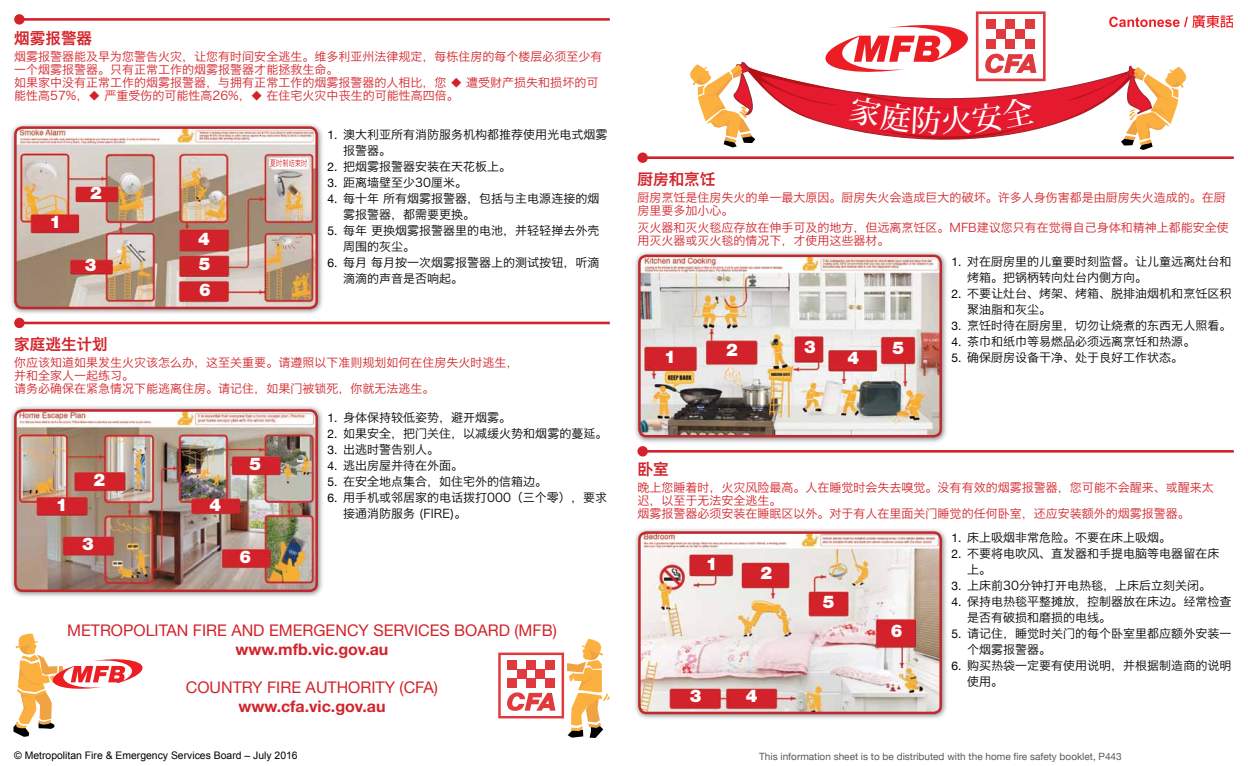
<style>
.page{position:relative;width:1248px;height:766px;background:#fff}
.page>*{position:absolute;margin:0;border:0;box-sizing:border-box;transform-origin:0 0}
.t1{font:900 17.5px/25.5px "Helvetica Neue LT Std";color:#fff;text-align:justify}
.t2{font:16px "Helvetica Neue";color:#d2232a}
.t3{font:700 16px "Helvetica Neue LT Std";color:#d2232a}
.t4{font:15.6px "Hiragino Sans GB W6";color:#d2232a}
.t5{font:12px/16px "Hiragino Sans GB W3";color:#000}
.t6{font:12px/13px "Hiragino Sans GB W3";color:#d2232a}
.t7{font:10.4px "Arial";color:#000}
.t8{font:10px "Helvetica Neue";color:#58595b}
.s1{font-family:"Helvetica Neue"}
</style>
<div class="page">
<svg style="left:498px;top:638px;width:111px;height:99px"></svg>
<svg style="left:13px;top:633px;width:130px;height:103px"></svg>
<div style="left:633px;top:250px;width:315px;height:194px;background:#000;opacity:.5"></div>
<img style="left:639px;top:256px;width:301px;height:180px">
<div style="left:638px;top:254px;width:303px;height:183px;border:2px solid #c1272d;border-radius:7px"></div>
<div style="left:633px;top:526px;width:315px;height:194px;background:#000;opacity:.5"></div>
<img style="left:639px;top:532px;width:301px;height:179px">
<div style="left:638px;top:531px;width:303px;height:183px;border:2px solid #c1272d;border-radius:7px"></div>
<hr style="left:642px;top:450px;width:591px;height:2px;background:#d2232a">
<div style="left:637px;top:446px;width:10px;height:10px;background:#d2232a;border-radius:50%"></div>
<hr style="left:642px;top:156px;width:591px;height:3px;background:#d2232a">
<div style="left:637px;top:152px;width:10px;height:11px;background:#d2232a;border-radius:50%"></div>
<div style="left:10px;top:122px;width:314px;height:193px;background:#000;opacity:.5"></div>
<img style="left:15px;top:128px;width:301px;height:180px">
<div style="left:14px;top:126px;width:304px;height:183px;border:2px solid #c1272d;border-radius:7px"></div>
<div style="left:10px;top:404px;width:314px;height:194px;background:#000;opacity:.5"></div>
<img style="left:15px;top:410px;width:301px;height:180px">
<div style="left:14px;top:409px;width:304px;height:183px;border:2px solid #c1272d;border-radius:7px"></div>
<hr style="left:19px;top:18px;width:590px;height:3px;background:#d2232a">
<div style="left:14px;top:14px;width:11px;height:11px;background:#d2232a;border-radius:50%"></div>
<hr style="left:19px;top:321px;width:590px;height:3px;background:#d2232a">
<div style="left:14px;top:317px;width:11px;height:11px;background:#d2232a;border-radius:50%"></div>
<div style="left:271px;top:160px;width:34px;height:8px;background:#fff"></div>
<svg style="left:270px;top:159px;width:37px;height:8px"></svg>
<svg style="left:690px;top:11px;width:542px;height:139px"></svg>
<p class="t4" style="left:14px;top:28px;width:80px">烟雾报警器</p>
<p class="t6" style="left:14px;top:50px;width:589px">烟雾报警器能及早为您警告火灾，让您有时间安全逃生。维多利亚州法律规定，每栋住房的每个楼层必须至少有一个烟雾报警器。只有正常工作的烟雾报警器才能拯救生命。<br>如果家中没有正常工作的烟雾报警器，与拥有正常工作的烟雾报警器的人相比，您 ◆ 遭受财产损失和损坏的可能性高57%，◆ 严重受伤的可能性高26%，◆ 在住宅火灾中丧生的可能性高四倍。</p>
<h1 class="t1" style="left:49px;top:209px;width:13px">1</h1>
<h1 class="t1" style="left:90px;top:180px;width:13px">2</h1>
<h1 class="t1" style="left:85px;top:252px;width:13px">3</h1>
<h1 class="t1" style="left:198px;top:225px;width:14px">4<br>5<br>6</h1>
<p class="t5" style="left:343px;top:126px;width:265px;text-indent:-16px"><span class="s1">1.</span> 澳大利亚所有消防服务机构都推荐使用光电式烟雾报警器。</p>
<p class="t5" style="left:327px;top:158px;width:185px"><span class="s1">2.</span> 把烟雾报警器安装在天花板上。</p>
<p class="t5" style="left:327px;top:174px;width:141px"><span class="s1">3.</span> 距离墙壁至少30厘米。</p>
<p class="t5" style="left:343px;top:190px;width:257px;text-indent:-16px"><span class="s1">4.</span> 每十年所有烟雾报警器，包括与主电源连接的烟雾报警器，都需要更换。</p>
<p class="t5" style="left:343px;top:222px;width:257px;text-indent:-16px"><span class="s1">5.</span> 每年更换烟雾报警器里的电池，并轻轻掸去外壳周围的灰尘。</p>
<p class="t5" style="left:343px;top:254px;width:257px;text-indent:-16px"><span class="s1">6.</span> 每月每月按一次烟雾报警器上的测试按钮，听滴滴滴的声音是否响起。</p>
<p class="t4" style="left:14px;top:333px;width:95px">家庭逃生计划</p>
<p class="t6" style="left:14px;top:355px;width:506px">你应该知道如果发生火灾该怎么办，这至关重要。请遵照以下准则规划如何在住房失火时逃生，并和全家人一起练习。<br>请务必确保在紧急情况下能逃离住房。请记住，如果门被锁死，你就无法逃生。</p>
<h1 class="t1" style="left:56px;top:491px;width:13px">1</h1>
<h1 class="t1" style="left:94px;top:466px;width:13px">2</h1>
<h1 class="t1" style="left:82px;top:531px;width:13px">3</h1>
<h1 class="t1" style="left:209px;top:491px;width:13px">4</h1>
<h1 class="t1" style="left:249px;top:450px;width:13px">5</h1>
<h1 class="t1" style="left:239px;top:543px;width:13px">6</h1>
<p class="t5" style="left:327px;top:409px;width:185px"><span class="s1">1.</span> 身体保持较低姿势，避开烟雾。</p>
<p class="t5" style="left:327px;top:425px;width:281px"><span class="s1">2.</span> 如果安全，把门关住，以减缓火势和烟雾的蔓延。</p>
<p class="t5" style="left:327px;top:441px;width:113px"><span class="s1">3.</span> 出逃时警告别人。</p>
<p class="t5" style="left:327px;top:457px;width:137px"><span class="s1">4.</span> 逃出房屋并待在外面。</p>
<p class="t5" style="left:327px;top:473px;width:221px"><span class="s1">5.</span> 在安全地点集合，如住宅外的信箱边。</p>
<p class="t5" style="left:343px;top:489px;width:265px;text-indent:-16px"><span class="s1">6.</span> 用手机或邻居家的电话拨打000（三个零），要求接通消防服务 (FIRE)。</p>
<h2 class="t2" style="left:67px;top:618px;width:491px">METROPOLITAN FIRE AND EMERGENCY SERVICES BOARD (MFB)</h2>
<h2 class="t3" style="left:235px;top:639px;width:154px">www.mfb.vic.gov.au</h2>
<h2 class="t2" style="left:186px;top:675px;width:254px">COUNTRY FIRE AUTHORITY (CFA)</h2>
<h2 class="t3" style="left:238px;top:696px;width:148px">www.cfa.vic.gov.au</h2>
<p class="t7" style="left:14px;top:748px;width:285px">© Metropolitan Fire &amp; Emergency Services Board – July 2016</p>
<p class="t4" style="left:637px;top:169px;width:79px">厨房和烹饪</p>
<p class="t6" style="left:637px;top:191px;width:589px">厨房烹饪是住房失火的单一最大原因。厨房失火会造成巨大的破坏。许多人身伤害都是由厨房失火造成的。在厨房里要多加小心。</p>
<p class="t6" style="left:637px;top:220px;width:593px">灭火器和灭火毯应存放在伸手可及的地方，但远离烹饪区。MFB建议您只有在觉得自己身体和精神上都能安全使用灭火器或灭火毯的情况下，才使用这些器材。</p>
<h1 class="t1" style="left:664px;top:343px;width:13px">1</h1>
<h1 class="t1" style="left:726px;top:337px;width:13px">2</h1>
<h1 class="t1" style="left:804px;top:334px;width:13px">3</h1>
<h1 class="t1" style="left:847px;top:345px;width:13px">4</h1>
<h1 class="t1" style="left:892px;top:335px;width:13px">5</h1>
<p class="t5" style="left:967px;top:253px;width:265px;text-indent:-16px"><span class="s1">1.</span> 对在厨房里的儿童要时刻监督。让儿童远离灶台和烤箱。把锅柄转向灶台内侧方向。</p>
<p class="t5" style="left:967px;top:285px;width:265px;text-indent:-16px"><span class="s1">2.</span> 不要让灶台、烤架、烤箱、脱排油烟机和烹饪区积聚油脂和灰尘。</p>
<p class="t5" style="left:951px;top:317px;width:281px"><span class="s1">3.</span> 烹饪时待在厨房里，切勿让烧煮的东西无人照看。</p>
<p class="t5" style="left:951px;top:333px;width:245px"><span class="s1">4.</span> 茶巾和纸巾等易燃品必须远离烹饪和热源。</p>
<p class="t5" style="left:951px;top:349px;width:233px"><span class="s1">5.</span> 确保厨房设备干净、处于良好工作状态。</p>
<p class="t4" style="left:637px;top:458px;width:33px">卧室</p>
<p class="t6" style="left:637px;top:480px;width:577px">晚上您睡着时，火灾风险最高。人在睡觉时会失去嗅觉。没有有效的烟雾报警器，您可能不会醒来、或醒来太迟，以至于无法安全逃生。<br>烟雾报警器必须安装在睡眠区以外。对于有人在里面关门睡觉的任何卧室，还应安装额外的烟雾报警器。</p>
<h1 class="t1" style="left:706px;top:551px;width:13px">1</h1>
<h1 class="t1" style="left:760px;top:559px;width:13px">2</h1>
<h1 class="t1" style="left:689px;top:682px;width:13px">3</h1>
<h1 class="t1" style="left:746px;top:682px;width:13px">4</h1>
<h1 class="t1" style="left:822px;top:588px;width:13px">5</h1>
<h1 class="t1" style="left:890px;top:617px;width:13px">6</h1>
<p class="t5" style="left:951px;top:529px;width:221px"><span class="s1">1.</span> 床上吸烟非常危险。不要在床上吸烟。</p>
<p class="t5" style="left:967px;top:545px;width:253px;text-indent:-16px"><span class="s1">2.</span> 不要将电吹风、直发器和手提电脑等电器留在床上。</p>
<p class="t5" style="left:951px;top:577px;width:261px"><span class="s1">3.</span> 上床前30分钟打开电热毯，上床后立刻关闭。</p>
<p class="t5" style="left:967px;top:593px;width:265px;text-indent:-16px"><span class="s1">4.</span> 保持电热毯平整摊放，控制器放在床边。经常检查是否有破损和磨损的电线。</p>
<p class="t5" style="left:967px;top:625px;width:265px;text-indent:-16px"><span class="s1">5.</span> 请记住，睡觉时关门的每个卧室里都应额外安装一个烟雾报警器。</p>
<p class="t5" style="left:967px;top:657px;width:265px;text-indent:-16px"><span class="s1">6.</span> 购买热袋一定要有使用说明，并根据制造商的说明使用。</p>
<p class="t8" style="left:759px;top:748px;width:364px">This information sheet is to be distributed with the home fire safety booklet, P443</p>
</div>
